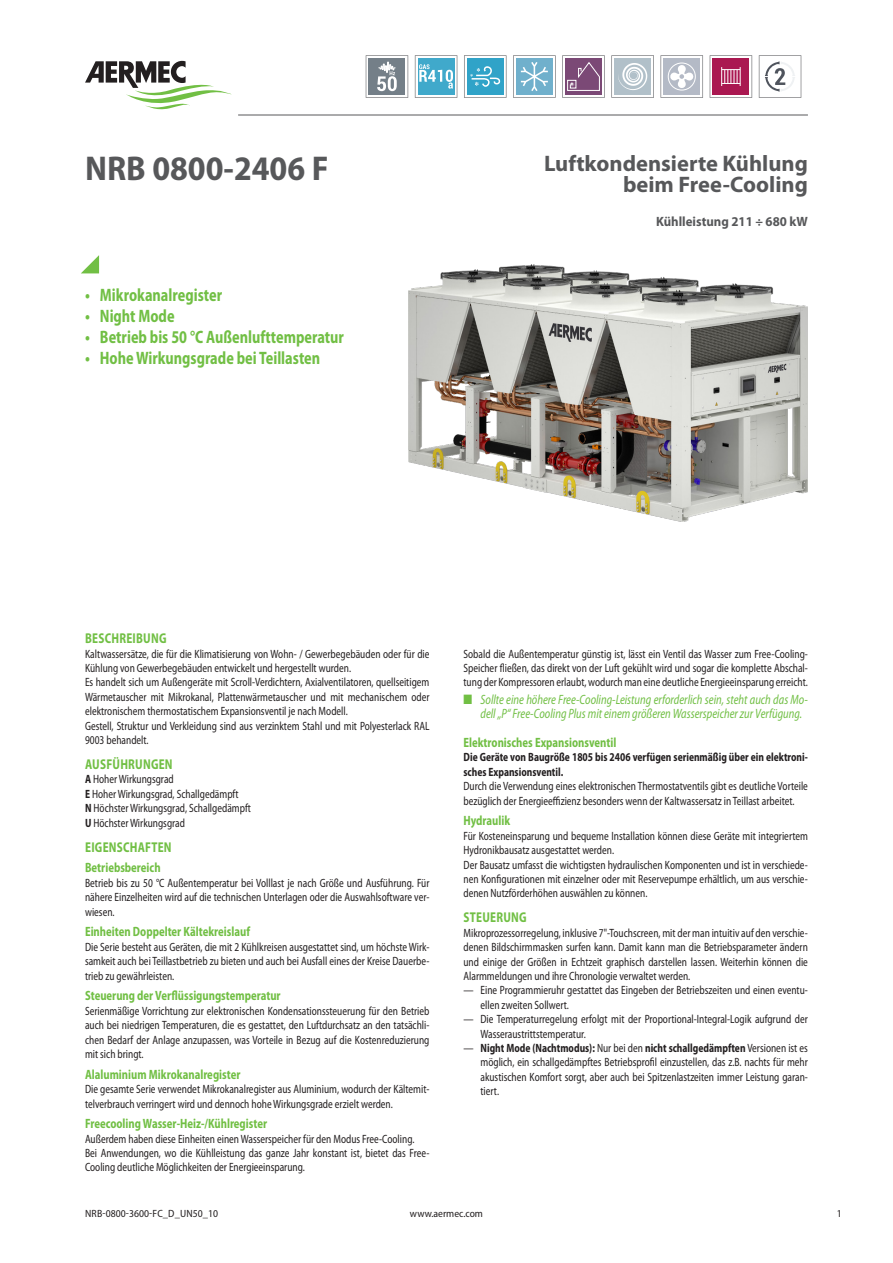
<style>
.page{position:relative;width:893px;height:1263px;background:#fff}
.page>*{position:absolute;margin:0;border:0;box-sizing:border-box;transform-origin:0 0}
.grandezza{font:700 semi-condensed 34.5px "Myriad Pro";color:#57585a}
.descrizione{font:700 22.5px/21px "Myriad Pro";color:#57585a;text-align:right}
.t1{font:700 semi-condensed 18px "Myriad Pro";color:#71bf44;scale:.85 1}
.t2{font:700 semi-condensed 14.25px "Myriad Pro";letter-spacing:.02em;color:#71bf44;scale:.85 1}
.t3{font:700 semi-condensed 13.5px "Myriad Pro";color:#71bf44;scale:.85 1}
.t4{font:italic semi-condensed 13.5px/13.5px "Myriad Pro";color:#71bf44;scale:.85 1}
.dettaglio{font:700 13.5px "Myriad Pro";color:#57585a;scale:.95 1}
.normale_de{font:semi-condensed 12px/14.4px "Myriad Pro";color:#231f20;scale:.85 1}
.normaleEvidenziato_de{font:700 semi-condensed 12px/14.4px "Myriad Pro";color:#231f20;scale:.85 1}
.t5{font:semi-condensed 10.5px "Myriad Pro";color:#231f20}
.s1{font-weight:700}
</style>
<div class="page">
<svg style="left:81px;top:255px;width:18px;height:18px"></svg>
<hr style="left:238px;top:115px;width:570px;height:1px;background:#57585a">
<img style="left:408px;top:265px;width:400px;height:257px">
<svg style="left:85px;top:61px;width:147px;height:48px"></svg>
<svg style="left:366px;top:55px;width:42px;height:43px"></svg>
<svg style="left:415px;top:55px;width:42px;height:43px"></svg>
<svg style="left:464px;top:55px;width:42px;height:43px"></svg>
<svg style="left:513px;top:55px;width:43px;height:43px"></svg>
<svg style="left:562px;top:55px;width:43px;height:43px"></svg>
<svg style="left:611px;top:55px;width:43px;height:43px"></svg>
<svg style="left:660px;top:55px;width:43px;height:43px"></svg>
<svg style="left:710px;top:55px;width:42px;height:43px"></svg>
<svg style="left:759px;top:55px;width:42px;height:43px"></svg>
<p class="grandezza" style="left:85px;top:146px;width:245px">NRB 0800-2406 F</p>
<p class="descrizione" style="left:544px;top:153px;width:265px">Luftkondensierte Kühlung beim Free-Cooling</p>
<p class="dettaglio" style="left:656px;top:213px;width:161px">Kühlleistung 211 ÷ 680 kW</p>
<p class="t1" style="left:85px;top:284px;width:163px">• Mikrokanalregister</p>
<p class="t1" style="left:85px;top:305px;width:107px">• Night Mode</p>
<p class="t1" style="left:85px;top:326px;width:306px">• Betrieb bis 50 °C Außenlufttemperatur</p>
<p class="t1" style="left:85px;top:347px;width:278px">• Hohe Wirkungsgrade bei Teillasten</p>
<p class="t2" style="left:85px;top:629px;width:97px">BESCHREIBUNG</p>
<p class="normale_de" style="left:85px;top:646px;width:407px">Kaltwassersätze, die für die Klimatisierung von Wohn- / Gewerbegebäuden oder für die<br>Kühlung von Gewerbegebäuden entwickelt und hergestellt wurden.</p>
<p class="normale_de" style="left:85px;top:675px;width:407px;text-align:justify">Es handelt sich um Außengeräte mit Scroll-Verdichtern, Axialventilatoren, quellseitigem Wärmetauscher mit Mikrokanal, Plattenwärmetauscher und mit mechanischem oder elektronischem thermostatischem Expansionsventil je nach Modell.</p>
<p class="normale_de" style="left:85px;top:718px;width:407px">Gestell, Struktur und Verkleidung sind aus verzinktem Stahl und mit Polyesterlack RAL<br>9003 behandelt.</p>
<p class="t2" style="left:85px;top:755px;width:104px">AUSFÜHRUNGEN</p>
<p class="normale_de" style="left:85px;top:772px;width:106px"><span class="s1">A</span> Hoher Wirkungsgrad</p>
<p class="normale_de" style="left:85px;top:786px;width:182px"><span class="s1">E</span> Hoher Wirkungsgrad, Schallgedämpft</p>
<p class="normale_de" style="left:85px;top:801px;width:197px"><span class="s1">N</span> Höchster Wirkungsgrad, Schallgedämpft</p>
<p class="normale_de" style="left:85px;top:815px;width:119px"><span class="s1">U</span> Höchster Wirkungsgrad</p>
<p class="t2" style="left:85px;top:838px;width:103px">EIGENSCHAFTEN</p>
<p class="t3" style="left:85px;top:859px;width:90px">Betriebsbereich</p>
<p class="normale_de" style="left:85px;top:875px;width:407px;text-align:justify">Betrieb bis zu 50 °C Außentemperatur bei Volllast je nach Größe und Ausführung. Für nähere Einzelheiten wird auf die technischen Unterlagen oder die Auswahlsoftware ver&shy;wiesen.</p>
<p class="t3" style="left:85px;top:923px;width:196px">Einheiten Doppelter Kältekreislauf</p>
<p class="normale_de" style="left:85px;top:939px;width:407px;text-align:justify">Die Serie besteht aus Geräten, die mit 2 Kühlkreisen ausgestattet sind, um höchste Wirk&shy;samkeit auch bei Teillastbetrieb zu bieten und auch bei Ausfall eines der Kreise Dauerbe&shy;trieb zu gewährleisten.</p>
<p class="t3" style="left:85px;top:987px;width:232px">Steuerung der Verflüssigungstemperatur</p>
<p class="normale_de" style="left:85px;top:1003px;width:407px;text-align:justify">Serienmäßige Vorrichtung zur elektronischen Kondensationssteuerung für den Betrieb auch bei niedrigen Temperaturen, die es gestattet, den Luftdurchsatz an den tatsächli&shy;chen Bedarf der Anlage anzupassen, was Vorteile in Bezug auf die Kostenreduzierung mit sich bringt.</p>
<p class="t3" style="left:85px;top:1065px;width:184px">Alaluminium Mikrokanalregister</p>
<p class="normale_de" style="left:85px;top:1082px;width:407px">Die gesamte Serie verwendet Mikrokanalregister aus Aluminium, wodurch der Kältemit&shy;telverbrauch verringert wird und dennoch hohe Wirkungsgrade erzielt werden.</p>
<p class="t3" style="left:85px;top:1115px;width:216px">Freecooling Wasser-Heiz-/Kühlregister</p>
<p class="normale_de" style="left:85px;top:1131px;width:389px">Außerdem haben diese Einheiten einen Wasserspeicher für den Modus Free-Cooling.</p>
<p class="normale_de" style="left:85px;top:1146px;width:407px">Bei Anwendungen, wo die Kühlleistung das ganze Jahr konstant ist, bietet das Free-<br>Cooling deutliche Möglichkeiten der Energieeinsparung.</p>
<p class="normale_de" style="left:463px;top:646px;width:407px;text-align:justify">Sobald die Außentemperatur günstig ist, lässt ein Ventil das Wasser zum Free-Cooling-Speicher fließen, das direkt von der Luft gekühlt wird und sogar die komplette Abschal&shy;tung der Kompressoren erlaubt, wodurch man eine deutliche Energieeinsparung erreicht.</p>
<p class="t4" style="left:480px;top:693px;width:387px;text-indent:-17px">■ Sollte eine höhere Free-Cooling-Leistung erforderlich sein, steht auch das Mo&shy;dell „P“ Free-Cooling Plus mit einem größeren Wasserspeicher zur Verfügung.</p>
<p class="t3" style="left:463px;top:734px;width:181px">Elektronisches Expansionsventil</p>
<p class="normaleEvidenziato_de" style="left:463px;top:750px;width:407px">Die Geräte von Baugröße 1805 bis 2406 verfügen serienmäßig über ein elektroni&shy;sches Expansionsventil.</p>
<p class="normale_de" style="left:463px;top:779px;width:407px">Durch die Verwendung eines elektronischen Thermostatventils gibt es deutliche Vorteile bezüglich der Energieeffizienz besonders wenn der Kaltwassersatz in Teillast arbeitet.</p>
<p class="t3" style="left:463px;top:812px;width:56px">Hydraulik</p>
<p class="normale_de" style="left:463px;top:828px;width:407px">Für Kosteneinsparung und bequeme Installation können diese Geräte mit integriertem<br>Hydronikbausatz ausgestattet werden.</p>
<p class="normale_de" style="left:463px;top:857px;width:407px;text-align:justify">Der Bausatz umfasst die wichtigsten hydraulischen Komponenten und ist in verschiede&shy;nen Konfigurationen mit einzelner oder mit Reservepumpe erhältlich, um aus verschie&shy;denen Nutzförderhöhen auswählen zu können.</p>
<p class="t2" style="left:464px;top:908px;width:76px">STEUERUNG</p>
<p class="normale_de" style="left:463px;top:925px;width:407px;text-align:justify">Mikroprozessorregelung, inklusive 7"-Touchscreen, mit der man intuitiv auf den verschie&shy;denen Bildschirmmasken surfen kann. Damit kann man die Betriebsparameter ändern und einige der Größen in Echtzeit graphisch darstellen lassen. Weiterhin können die Alarmmeldungen und ihre Chronologie verwaltet werden.</p>
<p class="normale_de" style="left:480px;top:983px;width:387px;text-indent:-17px">— Eine Programmieruhr gestattet das Eingeben der Betriebszeiten und einen eventu&shy;ellen zweiten Sollwert.</p>
<p class="normale_de" style="left:480px;top:1012px;width:387px;text-indent:-17px">— Die Temperaturregelung erfolgt mit der Proportional-Integral-Logik aufgrund der<br>Wasseraustrittstemperatur.</p>
<p class="normale_de" style="left:480px;top:1040px;width:387px;text-align:justify;text-indent:-17px">— <span class="s1">Night Mode (Nachtmodus):</span> Nur bei den <span class="s1">nicht schallgedämpften</span> Versionen ist es möglich, ein schallgedämpftes Betriebsprofil einzustellen, das z.B. nachts für mehr akustischen Komfort sorgt, aber auch bei Spitzenlastzeiten immer Leistung garan&shy;tiert.</p>
<p class="t5" style="left:85px;top:1207px;width:134px">NRB-0800-3600-FC_D_UN50_10</p>
<p class="t5" style="left:410px;top:1207px;width:75px">www.aermec.com</p>
<p class="t5" style="left:837px;top:1207px;width:6px">1</p>
</div>
